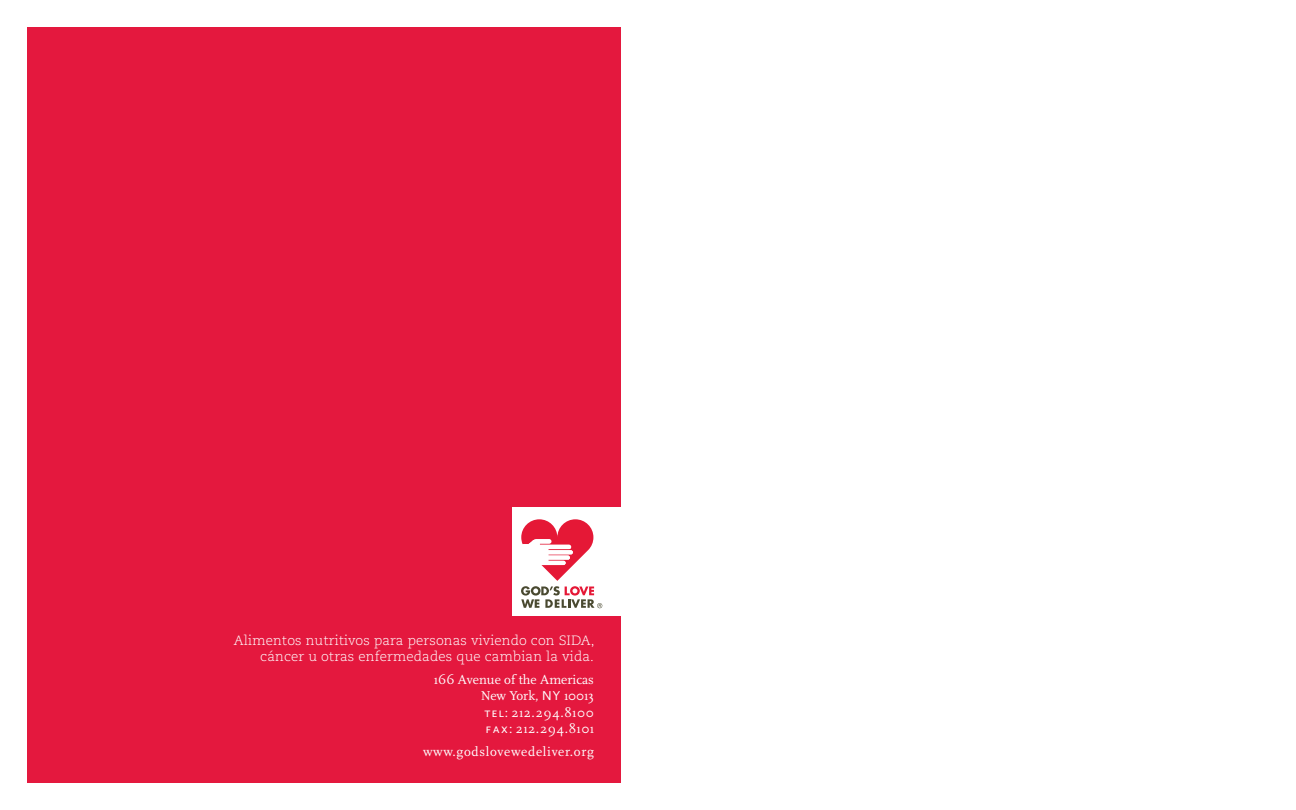
<style>
.page{position:relative;width:1296px;height:810px;background:#fff}
.page>*{position:absolute;margin:0;border:0;box-sizing:border-box;transform-origin:0 0}
.t1{font:300 13.5px/16.5px "Caecilia";letter-spacing:.01em;color:#fff;text-align:right}
.t2{font:13.5px/16.5px "Scala";color:#fff;text-align:right}
.t3{font:13.5px "Scala";letter-spacing:.05em;color:#fff}
.s1{font-family:"Scala Sans LF Caps"}
</style>
<div class="page">
<div style="left:27px;top:27px;width:594px;height:756px;background:#e4183e"></div>
<div style="left:513px;top:508px;width:135px;height:108px;background:#fff"></div>
<svg style="left:521px;top:519px;width:81px;height:89px"></svg>
<p class="t1" style="left:234px;top:633px;width:362px">Alimentos nutritivos para personas viviendo con SIDA, cáncer u otras enfermedades que cambian la vida.</p>
<p class="t2" style="left:434px;top:671px;width:161px">ı66 Avenue of the Americas<br>New York, <span class="s1">NY</span> ı00ı3<br><span class="s1">tel</span>: 2ı2.294.8ı00<br><span class="s1">fax</span>: 2ı2.294.8ı0ı</p>
<p class="t3" style="left:423px;top:743px;width:172px">www.godslovewedeliver.org</p>
</div>
